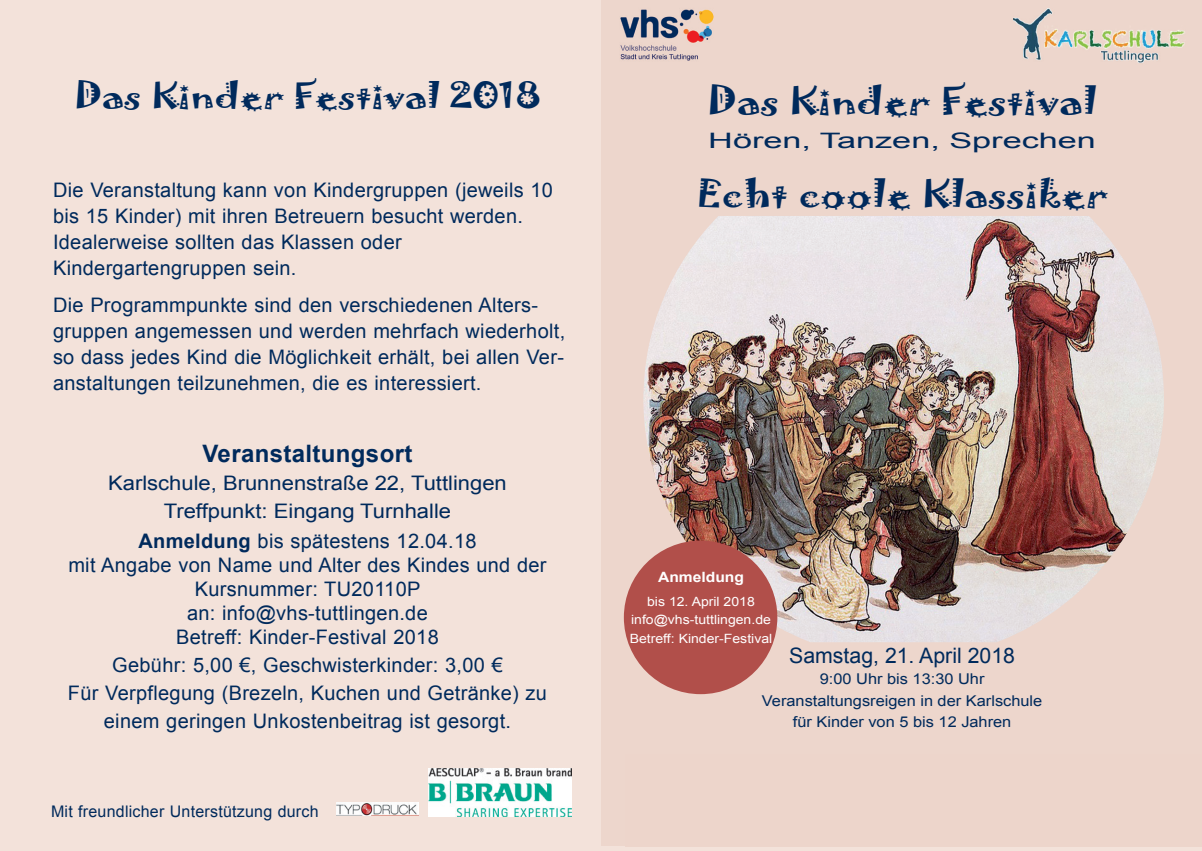
<style>
.page{position:relative;width:1202px;height:851px;background:#fff}
.page>*{position:absolute;margin:0;border:0;box-sizing:border-box;transform-origin:0 0}
.t1{font:34px "Jokerman";color:#002a5c;scale:1.23 1}
.t2{font:32px "Jokerman";color:#002a5c;scale:1.23 1}
.t3{font:700 24px "Arial";letter-spacing:.015em;color:#002a5c}
.t4{font:21.2px "Arial";color:#002a5c;scale:1.61 1}
.t5{font:21.2px "Arial";color:#002a5c}
.t6{font:20px/26px "Arial";letter-spacing:.015em;color:#002a5c}
.t7{font:20px/28.8px "Arial";letter-spacing:.015em;color:#002a5c;text-align:center;scale:1.1 1}
.t8{font:16px "Arial";letter-spacing:.015em;color:#002a5c}
.t9{font:14.8px/21.2px "Arial";color:#002a5c;text-align:center;scale:1.1 1}
.t10{font:700 14.2px "Arial";color:#fff;scale:1.1 1}
.t11{font:12.8px/18.4px "Arial";color:#fff;text-align:center;scale:1.1 1}
.s1{font-weight:700}
</style>
<div class="page">
<div style="left:0;top:0;width:1202px;height:850px;background:#f3e2da"></div>
<img style="left:337px;top:802px;width:82px;height:12px">
<img style="left:429px;top:768px;width:142px;height:48px">
<div style="left:602px;top:0;width:600px;height:845px;background:#edd6cc"></div>
<img style="left:620px;top:9px;width:94px;height:52px">
<img style="left:643px;top:216px;width:521px;height:426px">
<div style="left:624px;top:540px;width:153px;height:154px;background:#b14f4a;border-radius:50%"></div>
<img style="left:1013px;top:9px;width:172px;height:54px">
<div style="left:626px;top:754px;width:576px;height:93px;background:#edd5cb"></div>
<h2 class="t2" style="left:74px;top:73px;width:381px">Das Kinder Festival 2018</h2>
<p class="t6" style="left:53px;top:177px;width:501px">Die Veranstaltung kann von Kindergruppen (jeweils 10 bis 15 Kinder) mit ihren Betreuern besucht werden.<br>Idealer weise sollten das Klassen oder Kindergartengruppen sein.</p>
<p class="t6" style="left:53px;top:292px;width:514px">Die Programmpunkte sind den verschiedenen Alters&shy;gruppen angemessen und werden mehrfach wiederholt, so dass jedes Kind die Möglichkeit erhält, bei allen Ver&shy;anstaltungen teilzunehmen, die es interessiert.</p>
<p class="t3" style="left:203px;top:437px;width:211px">Veranstaltungsort</p>
<p class="t7" style="left:108px;top:468px;width:364px">Karlschule, Brunnenstraße 22, Tuttlingen<br>Treffpunkt: Eingang Turnhalle<br><span class="s1">Anmeldung</span> bis spätestens 12.04.18</p>
<p class="t6" style="left:68px;top:553px;width:480px;line-height:24px;text-align:center">mit Angabe von Name und Alter des Kindes und der<br>Kursnummer: TU20110P<br>an: info@vhs-tuttlingen.de<br>Betreff: Kinder-Festival 2018</p>
<p class="t6" style="left:68px;top:651px;width:481px;line-height:28px;text-align:center">Gebühr: 5,00 €, Geschwisterkinder: 3,00 €<br>Für Verpflegung (Brezeln, Kuchen und Getränke) zu einem geringen Unkostenbeitrag ist gesorgt.</p>
<p class="t8" style="left:51px;top:800px;width:269px">Mit freundlicher Unterstützung durch</p>
<h1 class="t1" style="left:707px;top:76px;width:318px">Das Kinder Festival</h1>
<p class="t4" style="left:708px;top:126px;width:242px">Hören, Tanzen, Sprechen</p>
<h1 class="t1" style="left:696px;top:169px;width:336px">Echt coole Klassiker</h1>
<p class="t10" style="left:658px;top:567px;width:79px">Anmeldung</p>
<p class="t11" style="left:630px;top:592px;width:131px">bis 12. April 2018 info@vhs-tuttlingen.de<br>Betreff: Kinder-Festival</p>
<p class="t5" style="left:789px;top:641px;width:227px">Samstag, 21. April 2018</p>
<p class="t9" style="left:762px;top:668px;width:256px">9:00 Uhr bis 13:30 Uhr<br>Veranstaltungsreigen in der Karlschule für Kinder von 5 bis 12 Jahren</p>
</div>
